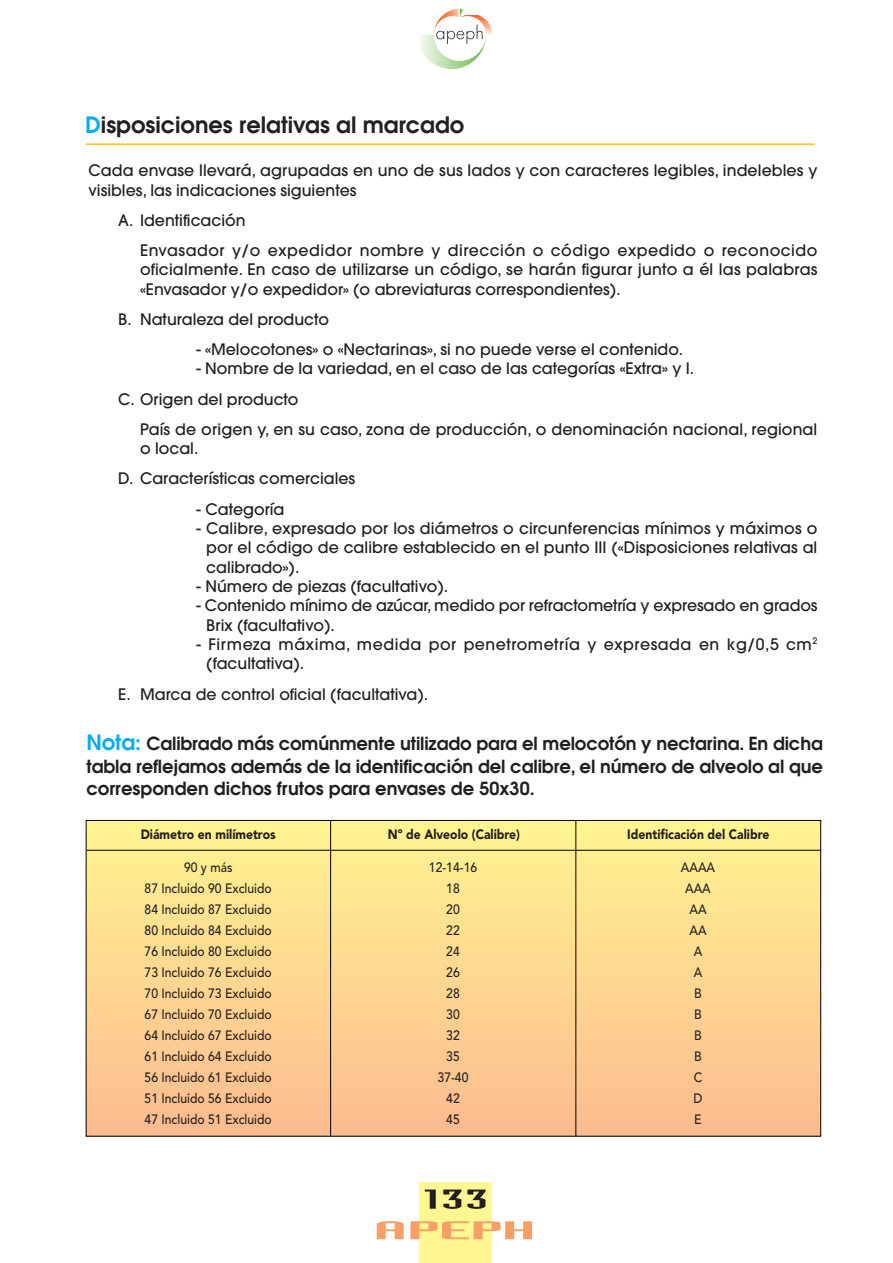
<style>
.page{position:relative;width:893px;height:1263px;background:#fff}
.page>*{position:absolute;margin:0;border:0;box-sizing:border-box;transform-origin:0 0}
.t1{font:26.85px "Industria Solid";color:#231f20;scale:3.03 1}
.t2{font:25.05px "Industria Solid";letter-spacing:-.02em;color:#f89f68;scale:4.83 1}
.t3{font:600 22.5px "Avant Garde";color:#231f20}
.t4{font:600 18px/22.5px "Avant Garde";color:#231f20;text-align:justify}
.t5{font:500 15.75px/19.4px "Avant Garde";color:#231f20}
.t6{font:500 15.75px/30.2px "Avant Garde";letter-spacing:.03em;color:#231f20}
.t7{font:500 13.5px/21px "Avenir";color:#231f20;text-align:center;scale:.9 1}
.t8{font:900 13.5px "Avenir";color:#231f20;scale:.9 1}
.s1{color:#00aeef}
.s2{font-size:21px;color:#00aeef}
</style>
<div class="page">
<svg style="left:420px;top:9px;width:72px;height:60px"></svg>
<hr style="left:86px;top:143px;width:728px;height:2px;background:#fec00f">
<div style="left:419px;top:1182px;width:72px;height:81px;background:#fff791"></div>
<svg style="left:86px;top:820px;width:734px;height:4px;background:#c1ba6d"></svg>
<div style="left:86px;top:824px;width:734px;height:312px;background:linear-gradient(to bottom,#fff491,#fcbb90)"></div>
<hr style="left:87px;top:850px;width:733px;height:1px;background:#000">
<hr style="left:330px;top:821px;width:1px;height:315px;background:#000">
<hr style="left:575px;top:821px;width:1px;height:315px;background:#000">
<h3 class="t3" style="left:85px;top:116px;width:380px"><span class="s1">D</span>isposiciones relativas al marcado</h3>
<p class="t5" style="left:88px;top:162px;width:730px">Cada envase llevará, agrupadas en uno de sus lados y con caracteres legibles, indelebles y visibles, las indicaciones siguientes</p>
<p class="t6" style="left:140px;top:206px;width:678px;text-indent:-22px">A. Identificación<br>Envasador y/o expedidor nombre y dirección o código expedido o reconocido</p>
<p class="t5" style="left:140px;top:261px;width:679px">oficialmente. En caso de utilizarse un código, se harán figurar junto a él las palabras «Envasador y/o expedidor» (o abreviaturas correspondientes).</p>
<p class="t5" style="left:118px;top:311px;width:212px">B. Naturaleza del producto</p>
<p class="t5" style="left:196px;top:341px;width:488px">- «Melocotones» o «Nectarinas», si no puede verse el contenido.</p>
<p class="t5" style="left:118px;top:355px;width:577px;line-height:30.2px;text-indent:78px">- Nombre de la variedad, en el caso de las categorías «Extra» y I.<br>C. Origen del producto</p>
<p class="t5" style="left:140px;top:421px;width:678px">País de origen y, en su caso, zona de producción, o denominación nacional, regional o local.</p>
<p class="t5" style="left:118px;top:470px;width:238px">D. Características comerciales</p>
<p class="t5" style="left:197px;top:501px;width:89px">- Categoría</p>
<p class="t5" style="left:206px;top:520px;width:612px;text-align:justify;text-indent:-10px">- Calibre, expresado por los diámetros o circunferencias mínimos y máximos o por el código de calibre establecido en el punto III («Disposiciones relativas al calibrado»).</p>
<p class="t5" style="left:197px;top:578px;width:253px">- Número de piezas (facultativo).</p>
<p class="t5" style="left:206px;top:597px;width:612px;text-indent:-10px">- Contenido mínimo de azúcar, medido por refractometría y expresado en grados<br>Brix (facultativo).</p>
<p class="t6" style="left:206px;top:636px;width:612px;line-height:19.4px;text-indent:-10px">- Firmeza máxima, medida por penetrometría y expresada en kg/0,5 cm<sup>2 </sup>(facultativa).</p>
<p class="t5" style="left:118px;top:686px;width:311px">E. Marca de control oficial (facultativa).</p>
<p class="t4" style="left:86px;top:734px;width:738px"><span class="s2">Nota:</span> Calibrado más comúnmente utilizado para el melocotón y nectarina. En dicha tabla reflejamos además de la identificación del calibre, el número de alveolo al que corresponden dichos frutos para envases de 50x30.</p>
<p class="t8" style="left:141px;top:829px;width:151px">Diámetro en milímetros</p>
<p class="t8" style="left:388px;top:829px;width:148px">Nº de Alveolo (Calibre)</p>
<p class="t8" style="left:627px;top:829px;width:160px">Identificación del Calibre</p>
<p class="t7" style="left:145px;top:859px;width:143px">90 y más<br>87 Incluido 90 Excluido<br>84 Incluido 87 Excluido<br>80 Incluido 84 Excluido<br>76 Incluido 80 Excluido<br>73 Incluido 76 Excluido<br>70 Incluido 73 Excluido<br>67 Incluido 70 Excluido<br>64 Incluido 67 Excluido<br>61 Incluido 64 Excluido<br>56 Incluido 61 Excluido<br>51 Incluido 56 Excluido<br>47 Incluido 51 Excluido</p>
<p class="t7" style="left:429px;top:859px;width:55px">12-14-16<br>18<br>20<br>22<br>24<br>26<br>28<br>30<br>32<br>35<br>37-40<br>42<br>45</p>
<p class="t7" style="left:681px;top:859px;width:40px">AAAA<br>AAA<br>AA<br>AA<br>A<br>A<br>B<br>B<br>B<br>B<br>C<br>D<br>E</p>
<h1 class="t1" style="left:423px;top:1190px;width:23px">133</h1>
<h2 class="t2" style="left:372px;top:1221px;width:36px">APEPH</h2>
</div>
